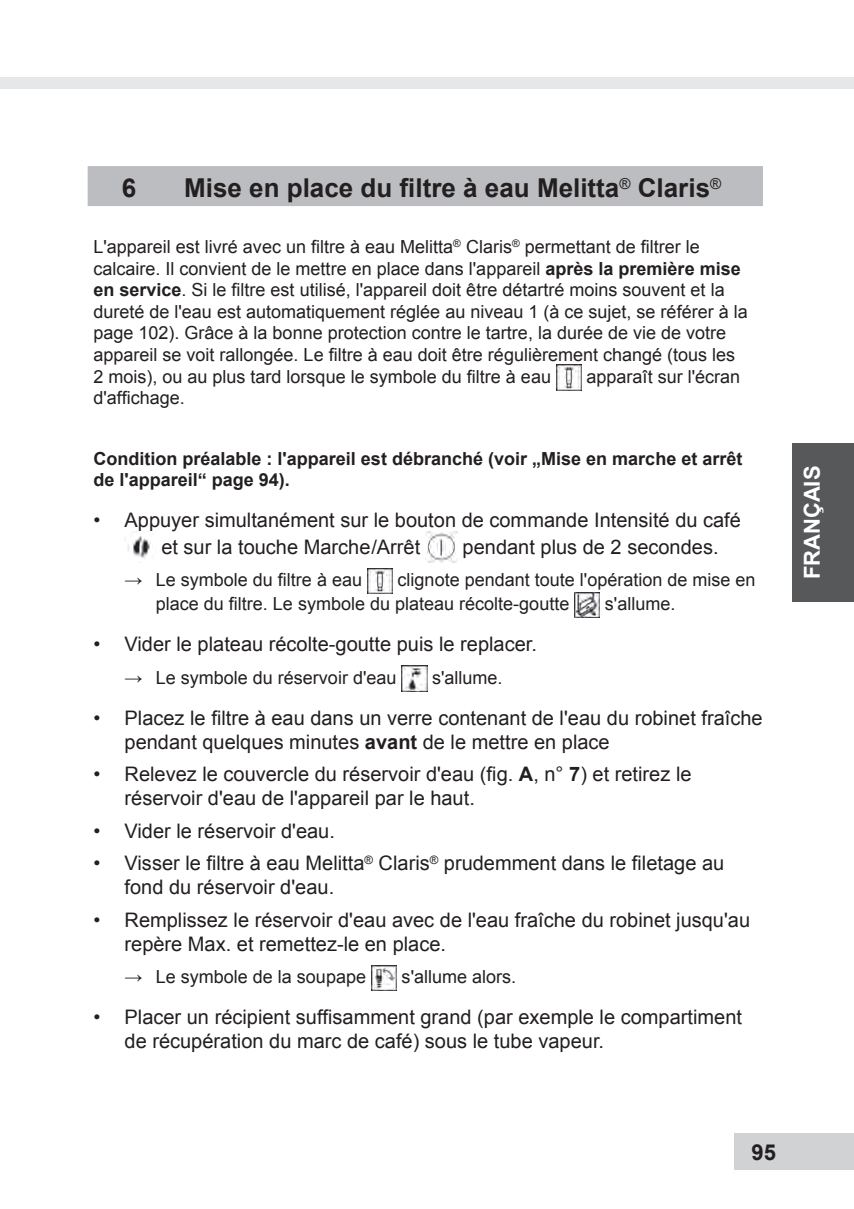
<style>
.page{position:relative;width:854px;height:1209px;background:#fff}
.page>*{position:absolute;margin:0;border:0;box-sizing:border-box;transform-origin:0 0}
.t1{font:700 26px "Arial";color:#231f20}
.t2{font:700 22px "Arial";color:#fff}
.t3{font:700 22px "Arial";color:#231f20}
.t4{font:20px/24px "Arial";color:#231f20}
.t5{font:18px/21.6px "Arial";color:#231f20}
.t6{font:700 18px/21.6px "Arial";color:#231f20}
.s1{font-weight:700}
.s2{font-family:"Times New Roman"}
</style>
<div class="page">
<div style="left:792px;top:443px;width:61px;height:159px;background:#57585a"></div>
<div style="left:0;top:77px;width:853px;height:11px;background:#e6e7e9"></div>
<div style="left:734px;top:1133px;width:119px;height:36px;background:#d1d2d4"></div>
<div style="left:88px;top:166px;width:674px;height:40px;background:#bcbdc0"></div>
<img style="left:556px;top:364px;width:25px;height:26px">
<img style="left:124px;top:531px;width:27px;height:28px">
<img style="left:425px;top:531px;width:32px;height:31px">
<img style="left:367px;top:568px;width:25px;height:26px">
<img style="left:574px;top:592px;width:25px;height:26px">
<img style="left:401px;top:666px;width:26px;height:25px">
<img style="left:371px;top:965px;width:25px;height:26px">
<h1 class="t1" style="left:122px;top:174px;width:16px">6</h1>
<h1 class="t1" style="left:184px;top:174px;width:538px">Mise en place du filtre à eau Melitta<sup>®</sup> Claris<sup>®</sup></h1>
<p class="t5" style="left:93px;top:236px;width:655px">L'appareil est livré avec un filtre à eau Melitta<sup>®</sup> Claris<sup>®</sup> permettant de filtrer le calcaire. Il convient de le mettre en place dans l'appareil <span class="s1">après la première mise en service</span>. Si le filtre est utilisé, l'appareil doit être détartré moins souvent et la dureté de l'eau est automatiquement réglée au niveau 1 (à ce sujet, se référer à la page 102). Grâce à la bonne protection contre le tartre, la durée de vie de votre appareil se voit rallongée. Le filtre à eau doit être régulièrement changé (tous les 2 mois), ou au plus tard lorsque le symbole du filtre à eau</p>
<p class="t5" style="left:586px;top:366px;width:155px">apparaît sur l'écran</p>
<p class="t5" style="left:93px;top:387px;width:93px">d'affichage.</p>
<p class="t6" style="left:93px;top:447px;width:650px">Condition préalable : l'appareil est débranché (voir „Mise en marche et arrêt de l'appareil“ page 94).</p>
<p class="t4" style="left:161px;top:507px;width:581px;line-height:26.6px;text-indent:-68px">• Appuyer simultanément sur le bouton de commande Intensité du café et sur la touche Marche /Arrêt</p>
<p class="t4" style="left:462px;top:535px;width:257px">pendant plus de 2 secondes.</p>
<p class="t5" style="left:124px;top:569px;width:239px"><span class="s2">→</span> Le symbole du filtre à eau</p>
<p class="t5" style="left:156px;top:568px;width:601px;line-height:24px;text-indent:242px">clignote pendant toute l'opération de mise en place du filtre. Le symbole du plateau récolte-goutte</p>
<p class="t5" style="left:604px;top:593px;width:72px">s'allume.</p>
<p class="t4" style="left:93px;top:632px;width:445px">• Vider le plateau récolte-goutte puis le replacer.</p>
<p class="t5" style="left:124px;top:667px;width:273px"><span class="s2">→</span> Le symbole du réservoir d'eau</p>
<p class="t5" style="left:432px;top:667px;width:72px">s'allume.</p>
<p class="t4" style="left:124px;top:706px;width:639px;text-indent:-31px">• Placez le filtre à eau dans un verre contenant de l'eau du robinet fraîche pendant quelques minutes <span class="s1">avant</span> de le mettre en place</p>
<p class="t4" style="left:124px;top:762px;width:568px;text-indent:-31px">• Relevez le couvercle du réservoir d'eau (fig. <span class="s1">A</span>, n° <span class="s1">7</span>) et retirez le réservoir d'eau de l'appareil par le haut.</p>
<p class="t4" style="left:93px;top:819px;width:243px">• Vider le réservoir d'eau.</p>
<p class="t4" style="left:124px;top:851px;width:601px;text-indent:-31px">• Visser le filtre à eau Melitta<sup>®</sup> Claris<sup>®</sup> prudemment dans le filetage au fond du réservoir d'eau.</p>
<p class="t4" style="left:124px;top:908px;width:627px;text-indent:-31px">• Remplissez le réservoir d'eau avec de l'eau fraîche du robinet jusqu'au repère Max. et remettez-le en place.</p>
<p class="t5" style="left:124px;top:966px;width:243px"><span class="s2">→</span> Le symbole de la soupape</p>
<p class="t5" style="left:401px;top:966px;width:116px">s'allume alors.</p>
<p class="t4" style="left:124px;top:1005px;width:618px;text-indent:-31px">• Placer un récipient suffisamment grand (par exemple le compartiment de récupération du marc de café) sous le tube vapeur.</p>
<p class="t2" style="left:799px;top:579px;width:115px;rotate:-90deg">FRANÇAIS</p>
<p class="t3" style="left:751px;top:1139px;width:26px">95</p>
</div>
